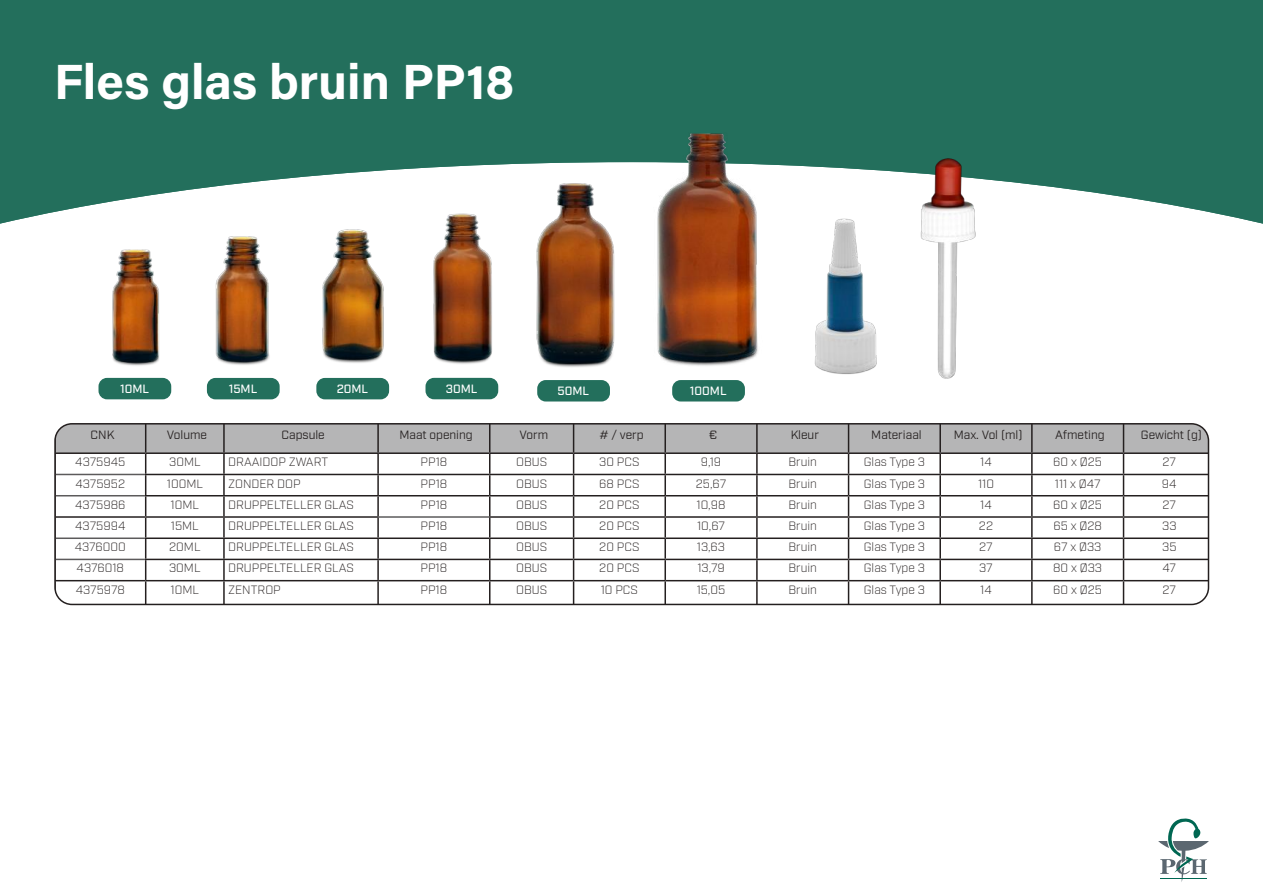
<style>
.page{position:relative;width:1263px;height:893px;background:#fff}
.page>*{position:absolute;margin:0;border:0;box-sizing:border-box;transform-origin:0 0}
.t1{font:700 49.5px "Acumin Pro";color:#fff}
.t2{font:300 12px "Industry";color:#241f1f}
.t3{font:12px "Industry";color:#241f1f}
.t4{font:500 12px "Industry";color:#fff}
</style>
<div class="page">
<svg style="left:1px;top:0;width:1262px;height:224px;background:#418272"></svg>
<svg style="left:1158px;top:818px;width:51px;height:64px"></svg>
<hr style="left:1160px;top:878px;width:47px;height:1px;background:#006752">
<svg style="left:0;top:0;width:1px;height:224px"></svg>
<img style="left:112px;top:249px;width:48px;height:117px">
<img style="left:215px;top:236px;width:55px;height:129px">
<img style="left:311px;top:218px;width:85px;height:145px">
<svg style="left:57px;top:424px;width:1151px;height:180px"></svg>
<hr style="left:56px;top:474px;width:89px;height:1px;background:#5c5a5b">
<hr style="left:56px;top:495px;width:89px;height:1px;background:#5c5a5b">
<hr style="left:379px;top:516px;width:110px;height:2px;background:#5c5a5b">
<hr style="left:56px;top:537px;width:89px;height:2px;background:#5c5a5b">
<hr style="left:56px;top:559px;width:89px;height:1px;background:#5c5a5b">
<div style="left:54px;top:423px;width:1155px;height:182px;border:2px solid #241f1f;border-radius:17px"></div>
<div style="left:98px;top:378px;width:73px;height:21px;background:#236f5c;border-radius:9px"></div>
<div style="left:207px;top:378px;width:73px;height:21px;background:#236f5c;border-radius:9px"></div>
<div style="left:316px;top:378px;width:73px;height:21px;background:#236f5c;border-radius:9px"></div>
<img style="left:649px;top:128px;width:119px;height:238px">
<div style="left:672px;top:380px;width:73px;height:21px;background:#236f5c;border-radius:9px"></div>
<img style="left:425px;top:207px;width:78px;height:157px">
<div style="left:425px;top:378px;width:73px;height:21px;background:#236f5c;border-radius:9px"></div>
<img style="left:529px;top:176px;width:97px;height:191px">
<div style="left:537px;top:380px;width:73px;height:21px;background:#236f5c;border-radius:9px"></div>
<img style="left:800px;top:214px;width:90px;height:160px">
<img style="left:916px;top:139px;width:70px;height:240px">
<h1 class="t1" style="left:54px;top:47px;width:462px">Fles glas bruin PP18</h1>
<h1 class="t1" style="left:96px;top:47px;width:541px">acons ve re jaune PP28</h1>
<p class="t4" style="left:120px;top:382px;width:31px">10ML</p>
<p class="t4" style="left:229px;top:382px;width:30px">15ML</p>
<p class="t4" style="left:337px;top:382px;width:33px">20ML</p>
<p class="t4" style="left:446px;top:382px;width:33px">30ML</p>
<p class="t4" style="left:557px;top:384px;width:33px">50ML</p>
<p class="t4" style="left:690px;top:384px;width:38px">100ML</p>
<p class="t3" style="left:91px;top:428px;width:25px">CNK</p>
<p class="t3" style="left:167px;top:428px;width:42px">Volume</p>
<p class="t3" style="left:281px;top:428px;width:45px">Capsule</p>
<p class="t3" style="left:399px;top:428px;width:75px">Maat opening</p>
<p class="t3" style="left:519px;top:428px;width:30px">Vorm</p>
<p class="t3" style="left:599px;top:428px;width:46px"># / verp</p>
<p class="t3" style="left:709px;top:428px;width:10px">€</p>
<p class="t3" style="left:791px;top:428px;width:30px">Kleur</p>
<p class="t3" style="left:871px;top:428px;width:52px">Materiaal</p>
<p class="t3" style="left:954px;top:428px;width:70px">Max. Vol (ml)</p>
<p class="t3" style="left:1055px;top:428px;width:51px">Afmeting</p>
<p class="t3" style="left:1141px;top:428px;width:63px">Gewicht (g)</p>
<p class="t2" style="left:75px;top:455px;width:52px">4375945</p>
<p class="t2" style="left:169px;top:455px;width:33px">30ML</p>
<p class="t2" style="left:228px;top:455px;width:102px">DRAAIDOP ZWART</p>
<p class="t2" style="left:421px;top:455px;width:28px">PP18</p>
<p class="t2" style="left:516px;top:455px;width:33px">OBUS</p>
<p class="t2" style="left:599px;top:455px;width:42px">30 PCS</p>
<p class="t2" style="left:701px;top:455px;width:22px">9,19</p>
<p class="t2" style="left:788px;top:455px;width:30px">Bruin</p>
<p class="t2" style="left:864px;top:455px;width:63px">Glas Type 3</p>
<p class="t2" style="left:980px;top:455px;width:13px">14</p>
<p class="t2" style="left:1053px;top:455px;width:50px">60 x Ø25</p>
<p class="t2" style="left:1162px;top:455px;width:15px">27</p>
<p class="t2" style="left:75px;top:476px;width:51px">4375952</p>
<p class="t2" style="left:167px;top:476px;width:38px">100ML</p>
<p class="t2" style="left:228px;top:476px;width:74px">ZONDER DOP</p>
<p class="t2" style="left:420px;top:476px;width:28px">PP18</p>
<p class="t2" style="left:516px;top:476px;width:33px">OBUS</p>
<p class="t2" style="left:599px;top:476px;width:42px">68 PCS</p>
<p class="t2" style="left:696px;top:476px;width:32px">25,67</p>
<p class="t2" style="left:788px;top:476px;width:30px">Bruin</p>
<p class="t2" style="left:864px;top:476px;width:63px">Glas Type 3</p>
<p class="t2" style="left:978px;top:476px;width:18px">110</p>
<p class="t2" style="left:1055px;top:476px;width:47px">111 x Ø47</p>
<p class="t2" style="left:1162px;top:476px;width:16px">94</p>
<p class="t2" style="left:75px;top:497px;width:52px">4375986</p>
<p class="t2" style="left:171px;top:497px;width:30px">10ML</p>
<p class="t2" style="left:228px;top:497px;width:127px">DRUPPELTELLER GLAS</p>
<p class="t2" style="left:420px;top:497px;width:28px">PP18</p>
<p class="t2" style="left:516px;top:497px;width:33px">OBUS</p>
<p class="t2" style="left:599px;top:497px;width:42px">20 PCS</p>
<p class="t2" style="left:696px;top:497px;width:30px">10,98</p>
<p class="t2" style="left:788px;top:497px;width:30px">Bruin</p>
<p class="t2" style="left:864px;top:497px;width:63px">Glas Type 3</p>
<p class="t2" style="left:980px;top:497px;width:13px">14</p>
<p class="t2" style="left:1053px;top:497px;width:50px">60 x Ø25</p>
<p class="t2" style="left:1162px;top:497px;width:15px">27</p>
<p class="t2" style="left:75px;top:519px;width:52px">4375994</p>
<p class="t2" style="left:171px;top:519px;width:30px">15ML</p>
<p class="t2" style="left:228px;top:519px;width:127px">DRUPPELTELLER GLAS</p>
<p class="t2" style="left:420px;top:519px;width:28px">PP18</p>
<p class="t2" style="left:516px;top:519px;width:33px">OBUS</p>
<p class="t2" style="left:599px;top:519px;width:42px">20 PCS</p>
<p class="t2" style="left:697px;top:519px;width:29px">10,67</p>
<p class="t2" style="left:788px;top:519px;width:30px">Bruin</p>
<p class="t2" style="left:864px;top:519px;width:63px">Glas Type 3</p>
<p class="t2" style="left:979px;top:519px;width:16px">22</p>
<p class="t2" style="left:1053px;top:519px;width:50px">65 x Ø28</p>
<p class="t2" style="left:1162px;top:519px;width:16px">33</p>
<p class="t2" style="left:75px;top:540px;width:53px">4376000</p>
<p class="t2" style="left:169px;top:540px;width:33px">20ML</p>
<p class="t2" style="left:228px;top:540px;width:127px">DRUPPELTELLER GLAS</p>
<p class="t2" style="left:420px;top:540px;width:28px">PP18</p>
<p class="t2" style="left:516px;top:540px;width:33px">OBUS</p>
<p class="t2" style="left:599px;top:540px;width:42px">20 PCS</p>
<p class="t2" style="left:697px;top:540px;width:30px">13,63</p>
<p class="t2" style="left:788px;top:540px;width:30px">Bruin</p>
<p class="t2" style="left:864px;top:540px;width:63px">Glas Type 3</p>
<p class="t2" style="left:979px;top:540px;width:15px">27</p>
<p class="t2" style="left:1054px;top:540px;width:49px">67 x Ø33</p>
<p class="t2" style="left:1162px;top:540px;width:16px">35</p>
<p class="t2" style="left:77px;top:561px;width:49px">4376018</p>
<p class="t2" style="left:169px;top:561px;width:33px">30ML</p>
<p class="t2" style="left:228px;top:561px;width:127px">DRUPPELTELLER GLAS</p>
<p class="t2" style="left:420px;top:561px;width:28px">PP18</p>
<p class="t2" style="left:516px;top:561px;width:33px">OBUS</p>
<p class="t2" style="left:599px;top:561px;width:42px">20 PCS</p>
<p class="t2" style="left:697px;top:561px;width:29px">13,79</p>
<p class="t2" style="left:788px;top:561px;width:30px">Bruin</p>
<p class="t2" style="left:864px;top:561px;width:63px">Glas Type 3</p>
<p class="t2" style="left:979px;top:561px;width:15px">37</p>
<p class="t2" style="left:1053px;top:561px;width:50px">80 x Ø33</p>
<p class="t2" style="left:1162px;top:561px;width:15px">47</p>
<p class="t2" style="left:76px;top:582px;width:51px">4375978</p>
<p class="t2" style="left:171px;top:582px;width:30px">10ML</p>
<p class="t2" style="left:228px;top:582px;width:54px">ZENTROP</p>
<p class="t2" style="left:420px;top:582px;width:28px">PP18</p>
<p class="t2" style="left:516px;top:582px;width:33px">OBUS</p>
<p class="t2" style="left:601px;top:582px;width:39px">10 PCS</p>
<p class="t2" style="left:697px;top:582px;width:30px">15,05</p>
<p class="t2" style="left:788px;top:582px;width:30px">Bruin</p>
<p class="t2" style="left:864px;top:582px;width:63px">Glas Type 3</p>
<p class="t2" style="left:980px;top:582px;width:13px">14</p>
<p class="t2" style="left:1053px;top:582px;width:50px">60 x Ø25</p>
<p class="t2" style="left:1162px;top:582px;width:15px">27</p>
</div>
